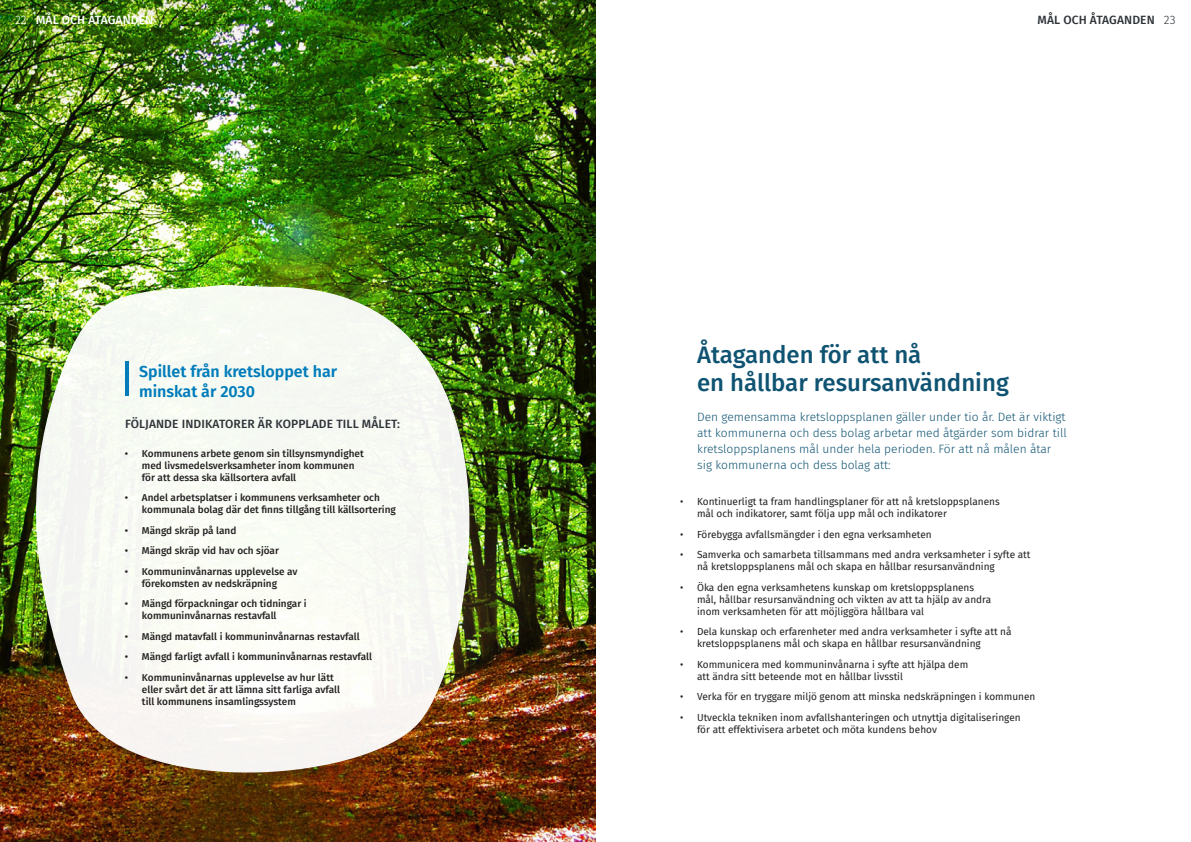
<style>
.page{position:relative;width:1191px;height:842px;background:#fff}
.page>*{position:absolute;margin:0;border:0;box-sizing:border-box;transform-origin:0 0}
.Ingress{font:500 24px/28px "Fira Sans";color:#0f5372}
.Ingress-2{font:600 16px/20px "Fira Sans";color:#007cbb}
.Ingress2020{font:300 12px/16px "Fira Sans";color:#0f5372}
.Bröd{font:500 12px "Fira Sans";letter-spacing:.01em;color:#2e3338}
.t1{font:500 12px "Fira Sans";letter-spacing:.01em;color:#fff}
.t2{font:300 12px "Fira Sans";color:#fff}
.t3{font:300 12px "Fira Sans";color:#2e3338}
.t4{font:10px/12px "Fira Sans";color:#231f20}
.t5{font:500 10px/12px "Fira Sans";color:#231f20}
</style>
<div class="page">
<img style="left:0;top:0;width:595px;height:842px">
<svg style="left:35px;top:284px;width:435px;height:489px;fill:#f6f9f2"></svg>
<hr style="left:125px;top:361px;width:3px;height:35px;background:#007cbb">
<p class="t1" style="left:36px;top:10px;width:119px">MÅL OCH ÅTAGANDEN</p>
<p class="Bröd" style="left:1037px;top:11px;width:119px">MÅL OCH ÅTAGANDEN</p>
<p class="t2" style="left:15px;top:12px;width:13px">22</p>
<p class="t3" style="left:1164px;top:12px;width:13px">23</p>
<p class="Ingress-2" style="left:139px;top:360px;width:199px">Spillet från kretsloppet har minskat år 2030</p>
<p class="Bröd" style="left:125px;top:414px;width:276px">FÖLJANDE INDIKATORER ÄR KOPPLADE TILL MÅLET:</p>
<p class="t5" style="left:142px;top:447px;width:223px;text-indent:-17px">• Kommunens arbete genom sin tillsynsmyndighet med livsmedelsverksamheter inom kommunen för att dessa ska källsortera avfall</p>
<p class="t5" style="left:142px;top:491px;width:255px;text-indent:-17px">• Andel arbetsplatser i kommunens verksamheter och kommunala bolag där det finns tillgång till källsortering</p>
<p class="t5" style="left:125px;top:524px;width:113px">• Mängd skräp på land</p>
<p class="t5" style="left:125px;top:544px;width:156px">• Mängd skräp vid hav och sjöar</p>
<p class="t5" style="left:125px;top:565px;width:174px;text-align:center">• Kommuninvånarnas upplevelse av förekomsten av nedskräpning</p>
<p class="t5" style="left:142px;top:597px;width:166px;text-indent:-17px">• Mängd förpackningar och tidningar i kommuninvånarnas restavfall</p>
<p class="t5" style="left:125px;top:630px;width:236px">• Mängd matavfall i kommuninvånarnas restavfall</p>
<p class="t5" style="left:125px;top:650px;width:249px">• Mängd farligt avfall i kommuninvånarnas restavfall</p>
<p class="t5" style="left:142px;top:671px;width:200px;text-indent:-17px">• Kommuninvånarnas upplevelse av hur lätt eller svårt det är att lämna sitt farliga avfall till kommunens insamlingssystem</p>
<p class="Ingress" style="left:697px;top:339px;width:313px">Åtaganden för att nå<br>en hållbar resursanvändning</p>
<p class="Ingress2020" style="left:697px;top:408px;width:371px">Den gemensamma kretsloppsplanen gäller under tio år. Det är viktigt att kommunerna och dess bolag arbetar med åtgärder som bidrar till kretsloppsplanens mål under hela perioden. För att nå målen åtar sig kommunerna och dess bolag att:</p>
<p class="t4" style="left:697px;top:496px;width:304px;text-indent:-17px">• Kontinuerligt ta fram handlingsplaner för att nå kretsloppsplanens mål och indikatorer, samt följa upp mål och indikatorer</p>
<p class="t4" style="left:680px;top:528px;width:253px">• Förebygga avfallsmängder i den egna verksamheten</p>
<p class="t4" style="left:697px;top:549px;width:335px;text-indent:-17px">• Samverka och samarbeta tillsammans med andra verksamheter i syfte att nå kretsloppsplanens mål och skapa en hållbar resursanvändning</p>
<p class="t4" style="left:697px;top:581px;width:296px;text-indent:-17px">• Öka den egna verksamhetens kunskap om kretsloppsplanens mål, hållbar resursanvändning och vikten av att ta hjälp av andra inom verksamheten för att möjliggöra hållbara val</p>
<p class="t4" style="left:697px;top:626px;width:316px;text-indent:-17px">• Dela kunskap och erfarenheter med andra verksamheter i syfte att nå kretsloppsplanens mål och skapa en hållbar resursanvändning</p>
<p class="t4" style="left:697px;top:658px;width:273px;text-indent:-17px">• Kommunicera med kommuninvånarna i syfte att hjälpa dem att ändra sitt beteende mot en hållbar livsstil</p>
<p class="t4" style="left:680px;top:691px;width:357px">• Verka för en tryggare miljö genom att minska nedskräpningen i kommunen</p>
<p class="t4" style="left:697px;top:711px;width:325px;text-indent:-17px">• Utveckla tekniken inom avfallshanteringen och utnyttja digitaliseringen för att effektivisera arbetet och möta kundens behov</p>
</div>
